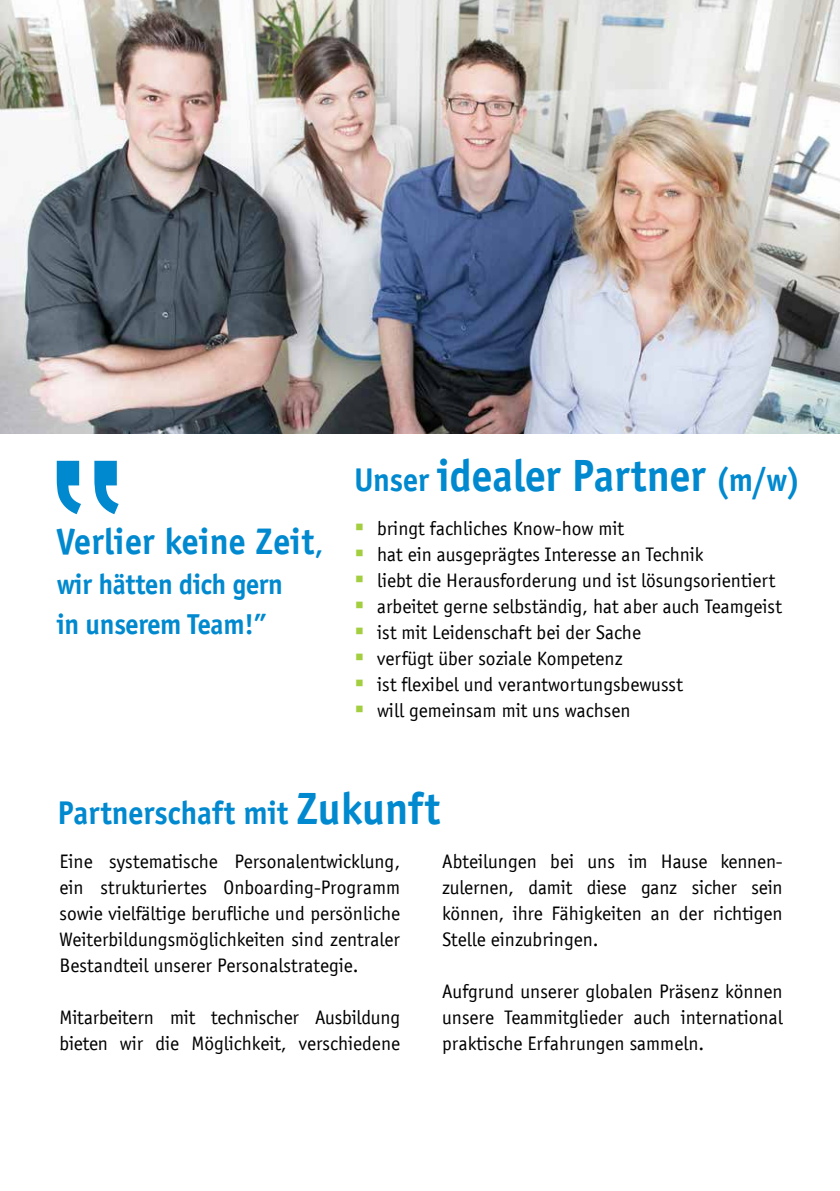
<style>
.page{position:relative;width:840px;height:1191px;background:#fff}
.page>*{position:absolute;margin:0;border:0;box-sizing:border-box;transform-origin:0 0}
.t1{font:700 46.2px "Officina Sans EF";color:#0089cf;scale:.95 1}
.t2{font:700 37.8px "Officina Sans EF";letter-spacing:.01em;color:#0089cf;scale:.95 1}
.t3{font:700 33.6px "Officina Sans EF";color:#0089cf;scale:.95 1}
.t4{font:700 29.4px/40px "Officina Sans EF";letter-spacing:-.01em;color:#0089cf;scale:.95 1}
.t5{font:20px/26px "Officina Sans EF";color:#000;text-align:justify}
.s1{font-size:29.4px}
.s2{font-size:33.6px}
.s3{font-size:46.2px}
</style>
<div class="page">
<img style="left:0;top:0;width:839px;height:434px">
<svg style="left:57px;top:461px;width:62px;height:53px"></svg>
<h2 class="t2" style="left:57px;top:518px;width:281px">Verlier keine Zeit<span class="s1">,</span></h2>
<h3 class="t4" style="left:57px;top:564px;width:239px">wir hätten dich gern in unserem Team!”</h3>
<h1 class="t1" style="left:354px;top:448px;width:471px"><span class="s2">Unser</span> idealer Partner <span class="s2">(m/w)</span></h1>
<p class="t5" style="left:377px;top:515px;width:406px;text-align:left">bringt fachliches Know-how mit<br>hat ein ausgeprägtes Interesse an Technik<br>liebt die Herausforderung und ist lösungsorientiert arbeitet gerne selbständig, hat aber auch Teamgeist ist mit Leidenschaft bei der Sache<br>verfügt über soziale Kompetenz<br>ist flexibel und verantwortungsbewusst<br>will gemeinsam mit uns wachsen</p>
<h3 class="t3" style="left:57px;top:792px;width:404px">Partnerschaft mit <span class="s3">Zukunft</span></h3>
<p class="t5" style="left:60px;top:848px;width:342px">Eine systematische Personalentwicklung, ein strukturiertes Onboarding-Programm sowie vielfältige berufliche und persönliche Weiterbildungsmöglichkeiten sind zentraler Bestandteil unserer Personalstrategie.</p>
<p class="t5" style="left:60px;top:1004px;width:342px">Mitarbeitern mit technischer Ausbildung bieten wir die Möglichkeit, verschiedene</p>
<p class="t5" style="left:442px;top:848px;width:342px">Abteilungen bei uns im Hause kennen&shy;zulernen, damit diese ganz sicher sein können, ihre Fähigkeiten an der richtigen Stelle einzubringen.</p>
<p class="t5" style="left:442px;top:978px;width:342px">Aufgrund unserer globalen Präsenz können unsere Teammitglieder auch international praktische Erfahrungen sammeln.</p>
</div>
